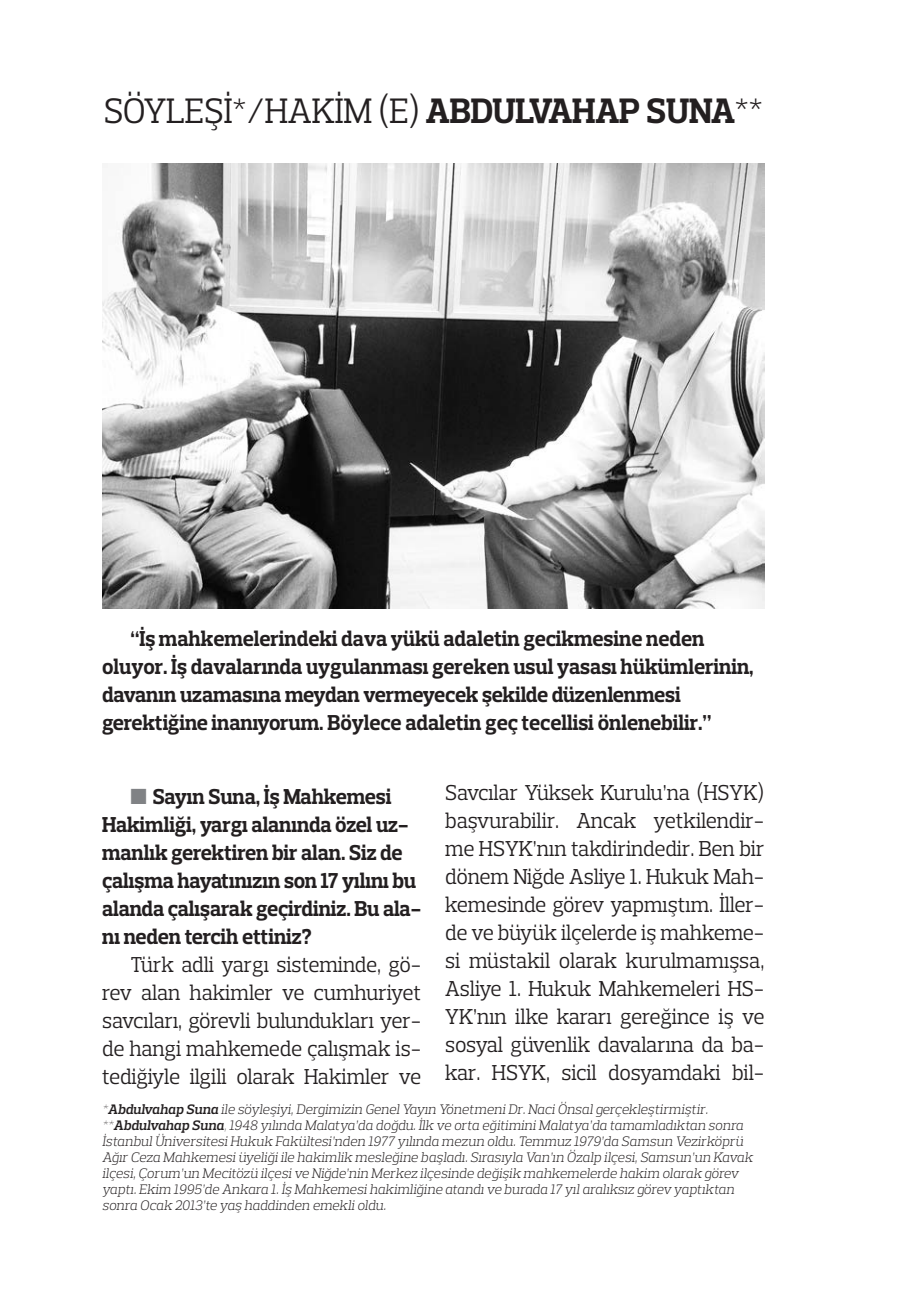
<style>
.page{position:relative;width:908px;height:1304px;background:#fff}
.page>*{position:absolute;margin:0;border:0;box-sizing:border-box;transform-origin:0 0}
.Metin{font:36px "Prelo Slab";letter-spacing:-.005em;color:#231f20;scale:.95 1}
.METİN{font:22px/28px "Prelo Slab";letter-spacing:-.005em;color:#231f20;text-align:justify;scale:.95 1}
.ARA_BASLIK{font:700 22px/28px "Prelo Slab";letter-spacing:-.005em;color:#231f20;scale:.95 1}
.dipnot{font:italic 300 14px/16px "Prelo Slab";color:#231f20}
.s1{font-weight:700}
.s2{font-weight:200}
.s3{font-weight:600}
.s4{color:#808285}
</style>
<div class="page">
<img style="left:102px;top:163px;width:662px;height:446px">
<p class="Metin" style="left:104px;top:89px;width:695px">SÖYLEŞİ*/HAKİM (E) <span class="s1">ABDULVAHAP SUNA</span>**</p>
<p class="ARA_BASLIK" style="left:102px;top:624px;width:687px;text-indent:28px">“İş mahkemelerindeki dava yükü adaletin gecikmesine neden oluyor. İş davalarında uygulanması gereken usul yasası hükümlerinin, davanın uzamasına meydan vermeyecek şekilde düzenlenmesi gerektiğine inanıyorum. Böylece adaletin geç tecellisi önlenebilir.”</p>
<p class="METİN" style="left:445px;top:779px;width:337px">Savcılar Yüksek Kurulu’na (HSYK) başvurabilir. Ancak yetkilendir&shy;me HSYK’nın takdirindedir. Ben bir dönem Niğde Asliye 1. Hukuk Mah&shy;kemesinde görev yapmıştım. İller&shy;de ve büyük ilçelerde iş mahkeme&shy;si müstakil olarak kurulmamışsa, Asliye 1. Hukuk Mahkemeleri HS-YK’nın ilke kararı gereğince iş ve sosyal güvenlik davalarına da ba&shy;kar. HSYK, sicil dosyamdaki bil-</p>
<p class="dipnot" style="left:102px;top:1101px;width:607px"><span class="s2">*</span><span class="s3">Abdulvahap Suna</span> ile söyleşiyi, Dergimizin Genel Yayın Yönetmeni Dr. Naci Önsal gerçekleştirmiştir.</p>
<p class="dipnot" style="left:102px;top:1117px;width:651px"><span class="s2">**</span><span class="s3">Abdulvahap Suna</span><span class="s2">,</span> 1948 yılında Malatya’da doğdu. İlk ve orta eğitimini Malatya’da tamamladıktan sonra İstanbul Üniversitesi Hukuk Fakültesi’nden 1977 yılında mezun oldu. Temmuz 1979’da Samsun Vezirköprü Ağır Ceza Mahkemesi üyeliği ile hakimlik mesleğine başladı. Sırasıyla Van’ın Özalp ilçesi, Samsun’un Kavak ilçesi, Çorum’un Mecitözü ilçesi ve Niğde’nin Merkez ilçesinde değişik mahkemelerde hakim olarak görev yaptı. Ekim 1995’de Ankara 1. İş Mahkemesi hakimliğine atandı ve burada 17 yıl aralıksız görev yaptıktan sonra Ocak 2013’te yaş haddinden emekli oldu.</p>
<p class="ARA_BASLIK" style="left:102px;top:782px;width:337px;text-indent:28px"><span class="s4">■</span> Sayın Suna, İş Mahkemesi<br>Hakimliği, yargı alanında özel uz&shy;manlık gerektiren bir alan. Siz de çalışma hayatınızın son 17 yılını bu alanda çalışarak geçirdiniz. Bu ala&shy;nı neden tercih ettiniz?</p>
<p class="METİN" style="left:102px;top:950px;width:337px;text-indent:28px">Türk adli yargı sisteminde, gö&shy;rev alan hakimler ve cumhuriyet savcıları, görevli bulundukları yer&shy;de hangi mahkemede çalışmak is&shy;tediğiyle ilgili olarak Hakimler ve</p>
</div>
